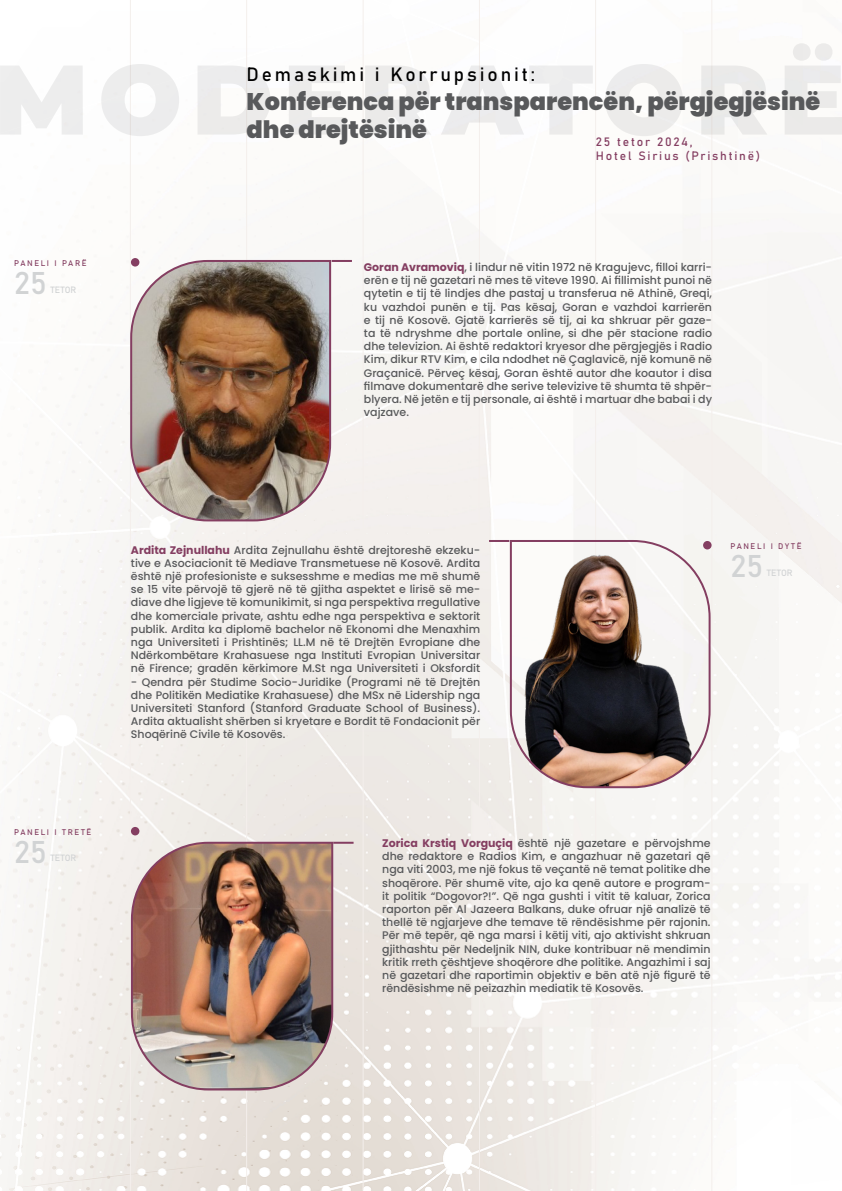
<style>
.page{position:relative;width:842px;height:1191px;background:#fff}
.page>*{position:absolute;margin:0;border:0;box-sizing:border-box;transform-origin:0 0}
.t1{font:31px "Bahnschrift";color:#d1d3d4}
.t2{font:900 24px/28.8px "Poppins";color:#58595b}
.t3{font:19px "Bahnschrift";letter-spacing:.15em;color:#000}
.t4{font:12px/14.4px "Bahnschrift";letter-spacing:.15em;color:#843e61}
.t5{font:500 11px/13.2px "Poppins";color:#58595b;text-align:justify}
.t6{font:9px "Bahnschrift";letter-spacing:.01em;color:#d1d3d4}
.t7{font:8px "Bahnschrift";letter-spacing:.2em;color:#843e61}
.s1{font-weight:700;color:#843e61}
</style>
<div class="page">
<img style="left:0;top:30px;width:842px;height:1161px">
<hr style="left:130px;top:0;width:1px;height:1191px;background:#f4efec">
<hr style="left:246px;top:0;width:1px;height:1191px;background:#f4efec">
<hr style="left:363px;top:0;width:1px;height:1190px;background:#f4efec">
<hr style="left:479px;top:0;width:1px;height:1190px;background:#f4efec">
<hr style="left:595px;top:0;width:1px;height:1191px;background:#f4efec">
<hr style="left:711px;top:0;width:1px;height:1191px;background:#f4efec">
<svg style="left:0;top:43px;width:842px;height:93px"></svg>
<img style="left:129px;top:259px;width:203px;height:263px">
<img style="left:130px;top:840px;width:204px;height:251px">
<svg style="left:509px;top:539px;width:202px;height:250px"></svg>
<hr style="left:489px;top:540px;width:20px;height:2px;background:#843e61">
<hr style="left:333px;top:841px;width:21px;height:2px;background:#843e61">
<hr style="left:332px;top:260px;width:20px;height:2px;background:#843e61">
<div style="left:703px;top:541px;width:9px;height:8px;background:#843e61;border-radius:50%"></div>
<div style="left:131px;top:258px;width:8px;height:8px;background:#843e61;border-radius:50%"></div>
<div style="left:131px;top:827px;width:8px;height:8px;background:#843e61;border-radius:50%"></div>
<p class="t7" style="left:14px;top:257px;width:74px">PANELI I PARË</p>
<h1 class="t1" style="left:14px;top:260px;width:34px">25</h1>
<p class="t6" style="left:50px;top:282px;width:27px">TETOR</p>
<h3 class="t3" style="left:247px;top:60px;width:290px">Demaskimi i Korrupsionit:</h3>
<h2 class="t2" style="left:247px;top:87px;width:575px">Konferenca për transparencën, përgjegjësinë dhe drejtësinë</h2>
<p class="t4" style="left:596px;top:133px;width:166px">25 tetor 2024,<br>Hotel Sirius (Prishtinë)</p>
<p class="t5" style="left:364px;top:261px;width:350px"><span class="s1">Goran Avramoviq</span>, i lindur në vitin 1972 në Kragujevc, filloi karri&shy;erën e tij në gazetari në mes të viteve 1990. Ai fillimisht punoi në qytetin e tij të lindjes dhe pastaj u transferua në Athinë, Greqi, ku vazhdoi punën e tij. Pas kësaj, Goran e vazhdoi karrierën e tij në Kosovë. Gjatë karrierës së tij, ai ka shkruar për gaze&shy;ta të ndryshme dhe portale online, si dhe për stacione radio dhe televizion. Ai është redaktori kryesor dhe përgjegjës i Radio Kim, dikur RTV Kim, e cila ndodhet në Çaglavicë, një komunë në Graçanicë. Përveç kësaj, Goran është autor dhe koautor i disa filmave dokumentarë dhe serive televizive të shumta të shpër&shy;blyera. Në jetën e tij personale, ai është i martuar dhe babai i dy vajzave.</p>
<p class="t7" style="left:14px;top:826px;width:79px">PANELI I TRETË</p>
<h1 class="t1" style="left:14px;top:829px;width:34px">25</h1>
<p class="t6" style="left:50px;top:851px;width:27px">TETOR</p>
<p class="t5" style="left:131px;top:543px;width:351px"><span class="s1">Ardita Zejnullahu</span> Ardita Zejnullahu është drejtoreshë ekzeku&shy;tive e Asociacionit të Mediave Transmetuese në Kosovë. Ardita është një profesioniste e suksesshme e medias me më shumë se 15 vite përvojë të gjerë në të gjitha aspektet e lirisë së me&shy;diave dhe ligjeve të komunikimit, si nga perspektiva rregullative dhe komerciale private, ashtu edhe nga perspektiva e sektorit publik. Ardita ka diplomë bachelor në Ekonomi dhe Menaxhim nga Universiteti i Prishtinës; LL.M në të Drejtën Evropiane dhe Ndërkombëtare Krahasuese nga Instituti Evropian Universitar në Firence; gradën kërkimore M.St nga Universiteti i Oksfordit</p>
<p class="t5" style="left:131px;top:675px;width:351px">- Qendra për Studime Socio-Juridike (Programi në të Drejtën dhe Politikën Mediatike Krahasuese) dhe MSx në Lidership nga Universiteti Stanford (Stanford Graduate School of Business).<br>Ardita aktualisht shërben si kryetare e Bordit të Fondacionit për Shoqërinë Civile të Kosovës.</p>
<p class="t7" style="left:730px;top:540px;width:73px">PANELI I DYTË</p>
<h1 class="t1" style="left:730px;top:543px;width:34px">25</h1>
<p class="t6" style="left:767px;top:565px;width:27px">TETOR</p>
<p class="t5" style="left:382px;top:836px;width:330px"><span class="s1">Zorica Krstiq Vorguçiq</span> është një gazetare e përvojshme dhe redaktore e Radios Kim, e angazhuar në gazetari që nga viti 2003, me një fokus të veçantë në temat politike dhe shoqërore. Për shumë vite, ajo ka qenë autore e program&shy;it politik “Dogovor?!”. Që nga gushti i vitit të kaluar, Zorica raporton për Al Jazeera Balkans, duke ofruar një analizë të thellë të ngjarjeve dhe temave të rëndësishme për rajonin.<br>Për më tepër, që nga marsi i këtij viti, ajo aktivisht shkruan gjithashtu për Nedeljnik NIN, duke kontribuar në mendimin kritik rreth çështjeve shoqërore dhe politike. Angazhimi i saj në gazetari dhe raportimin objektiv e bën atë një figurë të rëndësishme në peizazhin mediatik të Kosovës.</p>
</div>
